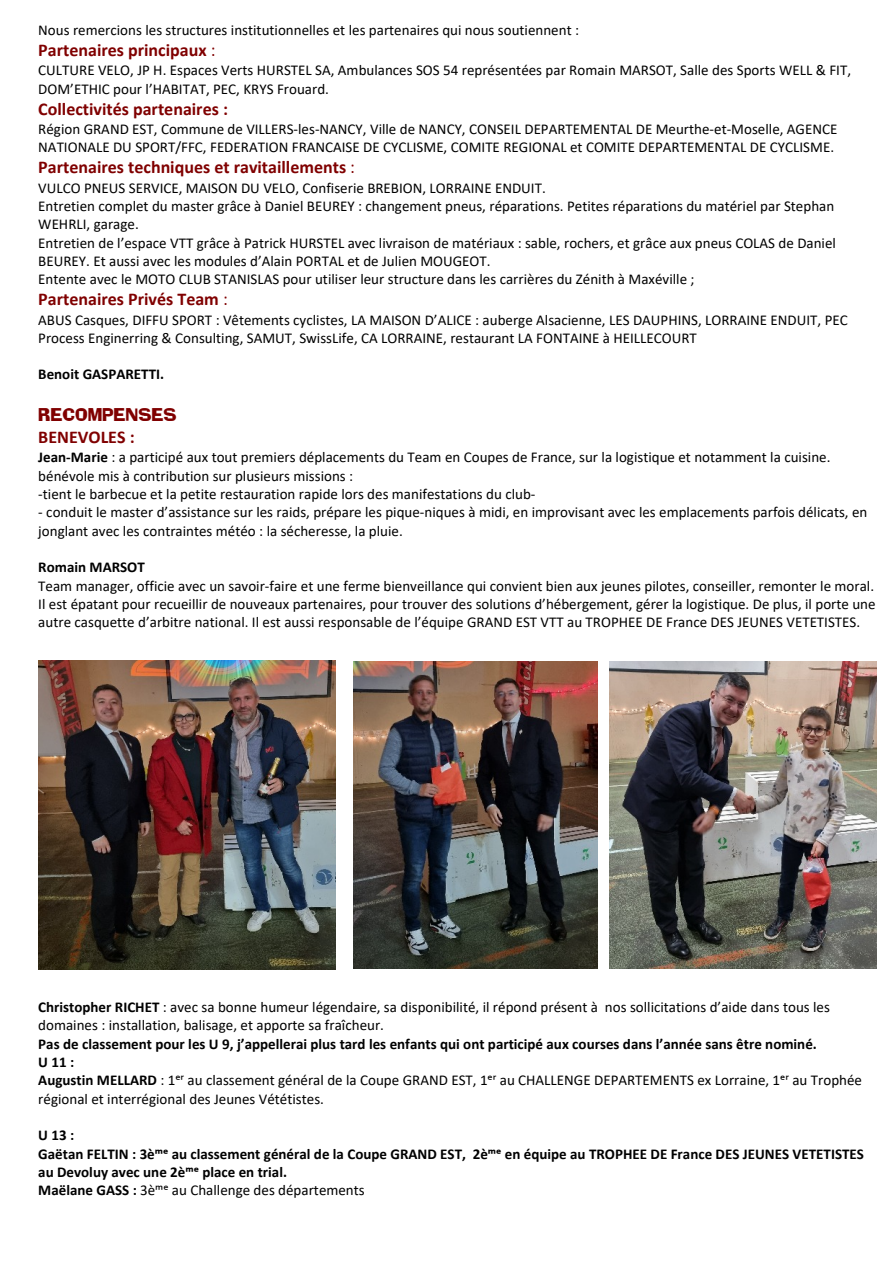
<style>
.page{position:relative;width:893px;height:1263px;background:#fff}
.page>*{position:absolute;margin:0;border:0;box-sizing:border-box;transform-origin:0 0}
.t1{font:700 18px "Calibri";color:#800000}
.t2{font:18px "Adamsky SF";color:#800000}
.t3{font:15px/18.3px "Calibri";color:#000}
.t4{font:700 15px/18.3px "Calibri";color:#000}
.s1{font-weight:400}
.s2{font-weight:700}
</style>
<div class="page">
<img style="left:38px;top:661px;width:298px;height:309px">
<img style="left:353px;top:662px;width:244px;height:307px">
<img style="left:609px;top:662px;width:267px;height:306px">
<p class="t3" style="left:38px;top:22px;width:542px">Nous remercions les structures institutionnelles et les partenaires qui nous soutiennent :</p>
<p class="t1" style="left:38px;top:43px;width:179px">Partenaires principaux <span class="s1">:</span></p>
<p class="t3" style="left:38px;top:62px;width:814px">CULTURE VELO, JP H. Espaces Verts HURSTEL SA, Ambulances SOS 54 représentées par Romain MARSOT, Salle des Sports WELL &amp; FIT,<br>DOM’ETHIC pour l’HABITAT, PEC, KRYS Frouard.</p>
<p class="t1" style="left:38px;top:101px;width:191px">Collectivités partenaires :</p>
<p class="t3" style="left:38px;top:121px;width:801px">Région GRAND EST, Commune de VILLERS-les-NANCY, Ville de NANCY, CONSEIL DEPARTEMENTAL DE Meurthe-et-Moselle, AGENCE<br>NATIONALE DU SPORT/FFC, FEDERATION FRANCAISE DE CYCLISME, COMITE REGIONAL et COMITE DEPARTEMENTAL DE CYCLISME.</p>
<p class="t1" style="left:38px;top:160px;width:318px">Partenaires techniques et ravitaillements <span class="s1">:</span></p>
<p class="t3" style="left:38px;top:180px;width:799px">VULCO PNEUS SERVICE, MAISON DU VELO, Confiserie BREBION, LORRAINE ENDUIT.<br>Entretien complet du master grâce à Daniel BEUREY : changement pneus, réparations. Petites réparations du matériel par Stephan WEHRLI, garage.<br>Entretien de l’espace VTT grâce à Patrick HURSTEL avec livraison de matériaux : sable, rochers, et grâce aux pneus COLAS de Daniel BEUREY. Et aussi avec les modules d’Alain PORTAL et de Julien MOUGEOT.<br>Entente avec le MOTO CLUB STANISLAS pour utiliser leur structure dans les carrières du Zénith à Maxéville ;</p>
<p class="t1" style="left:38px;top:292px;width:191px">Partenaires Privés Team <span class="s1">:</span></p>
<p class="t3" style="left:38px;top:312px;width:811px">ABUS Casques, DIFFU SPORT : Vêtements cyclistes, LA MAISON D’ALICE : auberge Alsacienne, LES DAUPHINS, LORRAINE ENDUIT, PEC<br>Process Enginerring &amp; Consulting, SAMUT, SwissLife, CA LORRAINE, restaurant LA FONTAINE à HEILLECOURT</p>
<p class="t4" style="left:38px;top:367px;width:127px">Benoit GASPARETTI.</p>
<p class="t2" style="left:38px;top:404px;width:140px">RECOMPENSES</p>
<p class="t1" style="left:38px;top:430px;width:98px">BENEVOLES :</p>
<p class="t3" style="left:38px;top:449px;width:794px"><span class="s2">Jean-Marie</span> : a participé aux tout premiers déplacements du Team en Coupes de France, sur la logistique et notamment la cuisine. bénévole mis à contribution sur plusieurs missions :<br>-tient le barbecue et la petite restauration rapide lors des manifestations du club-</p>
<p class="t3" style="left:38px;top:504px;width:831px">- conduit le master d’assistance sur les raids, prépare les pique-niques à midi, en improvisant avec les emplacements parfois délicats, en jonglant avec les contraintes météo : la sécheresse, la pluie.</p>
<p class="t4" style="left:38px;top:559px;width:108px">Romain MARSOT</p>
<p class="t3" style="left:38px;top:578px;width:839px;text-align:justify">Team manager, officie avec un savoir-faire et une ferme bienveillance qui convient bien aux jeunes pilotes, conseiller, remonter le moral.<br>Il est épatant pour recueillir de nouveaux partenaires, pour trouver des solutions d’hébergement, gérer la logistique. De plus, il porte une autre casquette d’arbitre national. Il est aussi responsable de l’équipe GRAND EST VTT au TROPHEE DE France DES JEUNES VETETISTES.</p>
<p class="t3" style="left:38px;top:999px;width:793px"><span class="s2">Christopher RICHET</span> : avec sa bonne humeur légendaire, sa disponibilité, il répond présent à nos sollicitations d’aide dans tous les domaines : installation, balisage, et apporte sa fraîcheur.</p>
<p class="t3" style="left:38px;top:1036px;width:825px"><span class="s2">Pas de classement pour les U 9, j’appellerai plus tard les enfants qui ont participé aux courses dans l’année sans être nominé.<br>U 11 :<br>Augustin MELLARD</span> : 1er au classement général de la Coupe GRAND EST, 1er au CHALLENGE DEPARTEMENTS ex Lorraine, 1er au Trophée régional et interrégional des Jeunes Vététistes.</p>
<p class="t4" style="left:38px;top:1127px;width:827px">U 13 :<br>Gaëtan FELTIN : 3ème au classement général de la Coupe GRAND EST, 2ème en équipe au TROPHEE DE France DES JEUNES VETETISTES au Devoluy avec une 2ème place en trial.<br>Maëlane GASS : <span class="s1">3ème au Challenge des départements</span></p>
</div>
